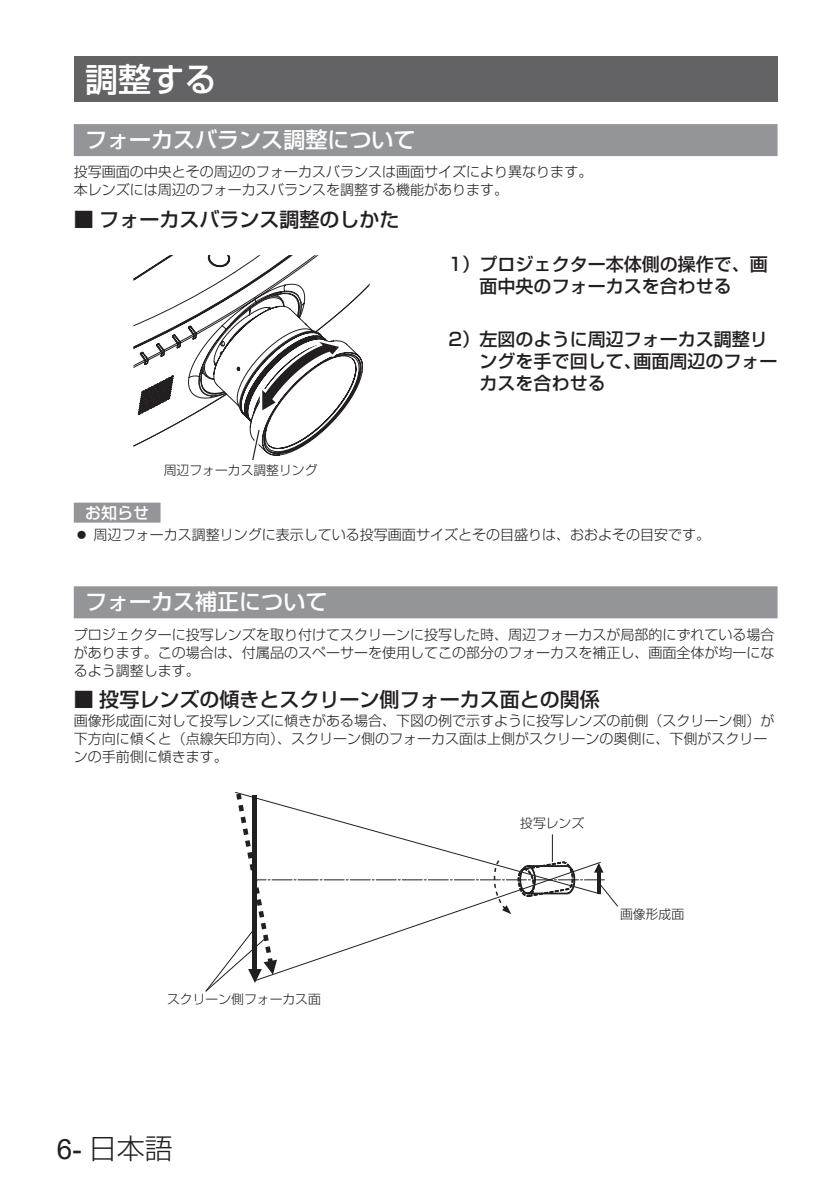
<style>
.page{position:relative;width:840px;height:1191px;background:#fff}
.page>*{position:absolute;margin:0;border:0;box-sizing:border-box;transform-origin:0 0}
.t1{font:500 33px "Shin Go Pro";color:#fff}
.t2{font:300 28px "Shin Go Pro";color:#231f20}
.t3{font:500 22px "Shin Go Pro";color:#fff}
.t4{font:500 20px "Shin Go Pro";color:#231f20}
.t5{font:500 18px/22px "Shin Go Pro";color:#231f20;text-align:center}
.t6{font:500 16px "Shin Go Pro";color:#fff}
.t7{font:300 14px/18px "Shin Go Pro";color:#231f20}
.t8{font:300 12.8px "Shin Go Pro";color:#231f20}
.s1{font-family:"Arial";font-weight:400}
</style>
<div class="page">
<div style="left:74px;top:124px;width:703px;height:32px;background:#939598"></div>
<div style="left:74px;top:586px;width:703px;height:32px;background:#939598"></div>
<svg style="left:133px;top:255px;width:236px;height:205px"></svg>
<div style="left:74px;top:502px;width:86px;height:20px;background:#939598"></div>
<div style="left:74px;top:57px;width:703px;height:45px;background:#636366"></div>
<svg style="left:205px;top:792px;width:413px;height:200px"></svg>
<div style="left:520px;top:817px;width:64px;height:12px;background:#fff"></div>
<p class="t1" style="left:85px;top:52px;width:133px">調整する</p>
<p class="t3" style="left:85px;top:122px;width:331px">フォーカスバランス調整について</p>
<p class="t7" style="left:74px;top:161px;width:520px">投写画面の中央とその周辺のフォーカスバランスは画面サイズにより異なります。本レンズには周辺のフォーカスバランスを調整する機能があります。</p>
<p class="t4" style="left:74px;top:203px;width:327px">■ フォーカスバランス調整のしかた</p>
<p class="t8" style="left:164px;top:460px;width:155px">周辺フォーカス調整リング</p>
<p class="t5" style="left:448px;top:251px;width:321px">1）.プロジェクター本体側の操作で、画面中央のフォーカスを合わせる</p>
<p class="t5" style="left:479px;top:325px;width:299px;text-align:left;text-indent:-31px">2）.左図のように周辺フォーカス調整リングを手で回して、画面周辺のフォーカスを合わせる</p>
<p class="t6" style="left:85px;top:499px;width:65px">お知らせ</p>
<p class="t7" style="left:94px;top:524px;width:617px">周辺フォーカス調整リングに表示している投写画面サイズとその目盛りは、おおよその目安です。</p>
<p class="t3" style="left:85px;top:584px;width:243px">フォーカス補正について</p>
<p class="t7" style="left:74px;top:623px;width:702px;text-align:justify">プロジェクターに投写レンズを取り付けてスクリーンに投写した時、周辺フォーカスが局部的にずれている場合があります。この場合は、付属品のスペーサーを使用してこの部分のフォーカスを補正し、画面全体が均一になるよう調整します。</p>
<p class="t4" style="left:74px;top:683px;width:527px">■ 投写レンズの傾きとスクリーン側フォーカス面との関係</p>
<p class="t7" style="left:74px;top:710px;width:702px">画像形成面に対して投写レンズに傾きがある場合、下図の例で示すように投写レンズの前側（スクリーン側）が下方向に傾くと（点線矢印方向）、スクリーン側のフォーカス面は上側がスクリーンの奥側に、下側がスクリーンの手前側に傾きます。</p>
<p class="t8" style="left:167px;top:988px;width:155px">スクリーン側フォーカス面</p>
<p class="t2" style="left:57px;top:1125px;width:117px"><span class="s1">6-</span> 日本語</p>
<p class="t8" style="left:520px;top:812px;width:65px">投写レンズ</p>
<p class="t8" style="left:619px;top:904px;width:65px">画像形成面</p>
</div>
